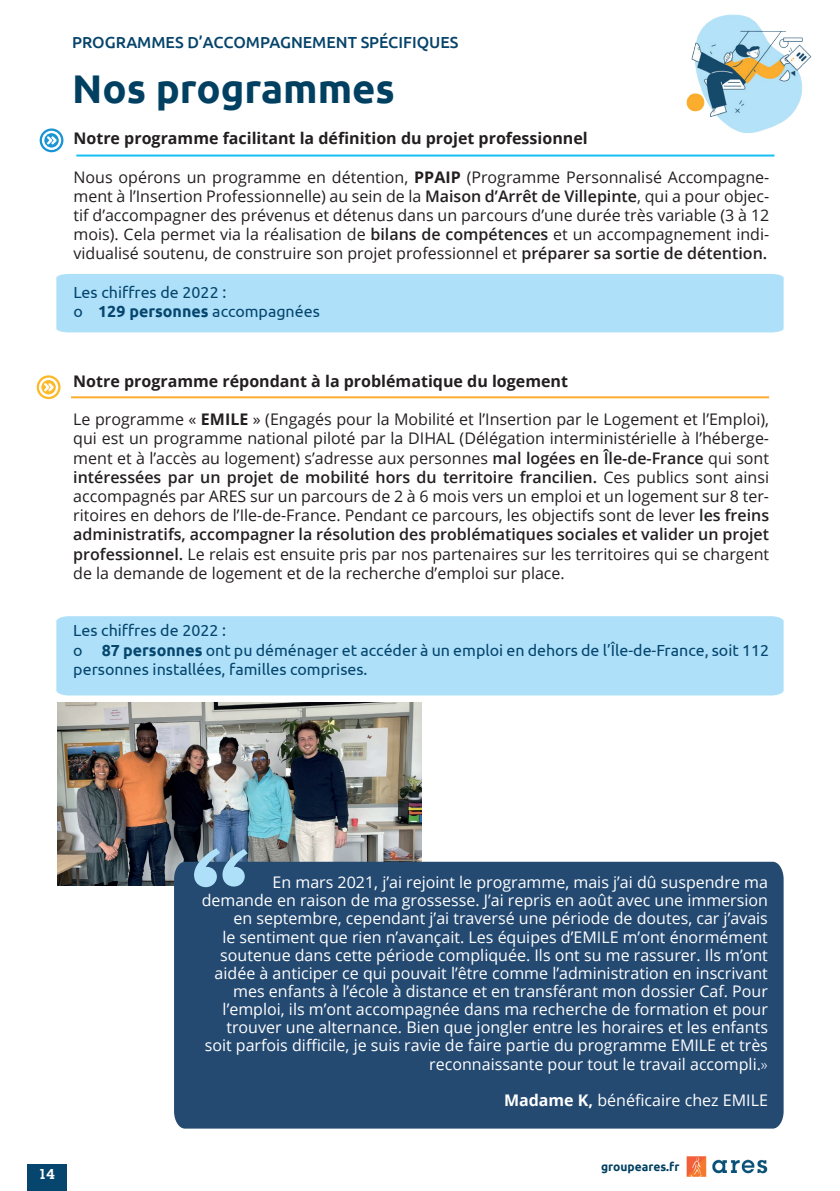
<style>
.page{position:relative;width:840px;height:1191px;background:#fff}
.page>*{position:absolute;margin:0;border:0;box-sizing:border-box;transform-origin:0 0}
.t1{font:700 40px "Ubuntu";color:#024062}
.t2{font:16px/19.2px "Open Sans";color:#231f20;text-align:justify}
.t3{font:16px/18.2px "Open Sans";color:#fff;text-align:right}
.t4{font:16px/19.2px "Ubuntu";color:#05456e}
.t5{font:700 16px "Open Sans";color:#231f20}
.t6{font:500 16px "Ubuntu";color:#06446b}
.t7{font:600 14px "Lubalin Graph Std";color:#fff}
.t8{font:700 12px "Ubuntu";color:#024061}
.s1{font-weight:700}
.s2{font-weight:600}
.s3{font-weight:300}
</style>
<div class="page">
<img style="left:686px;top:1156px;width:81px;height:20px">
<div style="left:27px;top:1163px;width:39px;height:28px;background:#05456e"></div>
<div style="left:56px;top:274px;width:727px;height:58px;background:#aee1f9"></div>
<img style="left:57px;top:702px;width:364px;height:183px">
<svg style="left:40px;top:128px;width:23px;height:24px"></svg>
<svg style="left:41px;top:130px;width:21px;height:21px"></svg>
<div style="left:56px;top:616px;width:727px;height:79px;background:#aee1f9"></div>
<svg style="left:37px;top:375px;width:23px;height:24px"></svg>
<svg style="left:38px;top:376px;width:21px;height:22px"></svg>
<hr style="left:71px;top:396px;width:697px;height:2px;background:#fbad2f">
<hr style="left:76px;top:154px;width:698px;height:2px;background:#15c0f2">
<div style="left:174px;top:861px;width:609px;height:267px;background:#254a72"></div>
<svg style="left:194px;top:848px;width:53px;height:39px;background:#78a1bd"></svg>
<img style="left:686px;top:14px;width:126px;height:120px">
<p class="t6" style="left:72px;top:32px;width:387px">PROGRAMMES D’ACCOMPAGNEMENT SPÉCIFIQUES</p>
<h1 class="t1" style="left:72px;top:64px;width:324px">Nos programmes</h1>
<p class="t5" style="left:73px;top:127px;width:515px">Notre programme facilitant la définition du projet professionnel</p>
<p class="t2" style="left:73px;top:167px;width:697px">Nous opérons un programme en détention, <span class="s1">PPAIP</span> (Programme Personnalisé Accompagne&shy;ment à l’Insertion Professionnelle) au sein de la <span class="s2">Maison d’Arrêt de Villepinte</span>, qui a pour objec&shy;tif d’accompagner des prévenus et détenus dans un parcours d’une durée très variable (3 à 12 mois). Cela permet via la réalisation de <span class="s2">bilans de compétences</span> et un accompagnement indi&shy;vidualisé soutenu, de construire son projet professionnel et <span class="s2">préparer sa sortie de détention.</span></p>
<p class="t4" style="left:73px;top:282px;width:248px">Les chiffres de 2022 :<br>o <span class="s1">129 personnes</span> accompagnées</p>
<p class="t5" style="left:73px;top:369px;width:496px">Notre programme répondant à la problématique du logement</p>
<p class="t2" style="left:73px;top:409px;width:697px">Le programme « <span class="s1">EMILE</span> » (Engagés pour la Mobilité et l’Insertion par le Logement et l’Emploi), qui est un programme national piloté par la DIHAL (Délégation interministérielle à l’héberge&shy;ment et à l’accès au logement) s’adresse aux personnes <span class="s2">mal logées en Île-de-France</span> qui sont <span class="s2">intéressées par un projet de mobilité hors du territoire francilien.</span> Ces publics sont ainsi accompagnés par ARES sur un parcours de 2 à 6 mois vers un emploi et un logement sur 8 ter&shy;ritoires en dehors de l’Ile-de-France. Pendant ce parcours, les objectifs sont de lever <span class="s2">les freins administratifs, accompagner la résolution des problématiques sociales et valider un projet professionnel.</span> Le relais est ensuite pris par nos partenaires sur les territoires qui se chargent de la demande de logement et de la recherche d’emploi sur place.</p>
<p class="t4" style="left:73px;top:620px;width:697px">Les chiffres de 2022 :<br>o <span class="s1">87 personnes</span> ont pu déménager et accéder à un emploi en dehors de l’Île-de-France, soit 112 personnes installées, familles comprises.</p>
<p class="t7" style="left:38px;top:1165px;width:18px">14</p>
<p class="t3" style="left:201px;top:873px;width:567px">En mars 2021, j’ai rejoint le programme, mais j’ai dû suspendre ma demande en raison de ma grossesse. J’ai repris en août avec une immersion en septembre, cependant j’ai traversé une période de doutes, car j’avais<br>le sentiment que rien n’avançait. Les équipes d’EMILE m’ont énormément soutenue dans cette période compliquée. Ils ont su me rassurer. Ils m’ont aidée à anticiper ce qui pouvait l’être comme l’administration en inscrivant mes enfants à l’école à distance et en transférant mon dossier Caf. Pour l’emploi, ils m’ont accompagnée dans ma recherche de formation et pour trouver une alternance. Bien que jongler entre les horaires et les enfants soit parfois difficile, je suis ravie de faire partie du programme EMILE et très reconnaissante pour tout le travail accompli.<span class="s3">»</span></p>
<p class="t3" style="left:503px;top:1090px;width:265px"><span class="s1">Madame K,</span> bénéficaire chez EMILE</p>
<p class="t8" style="left:600px;top:1159px;width:80px">groupeares.fr</p>
</div>
